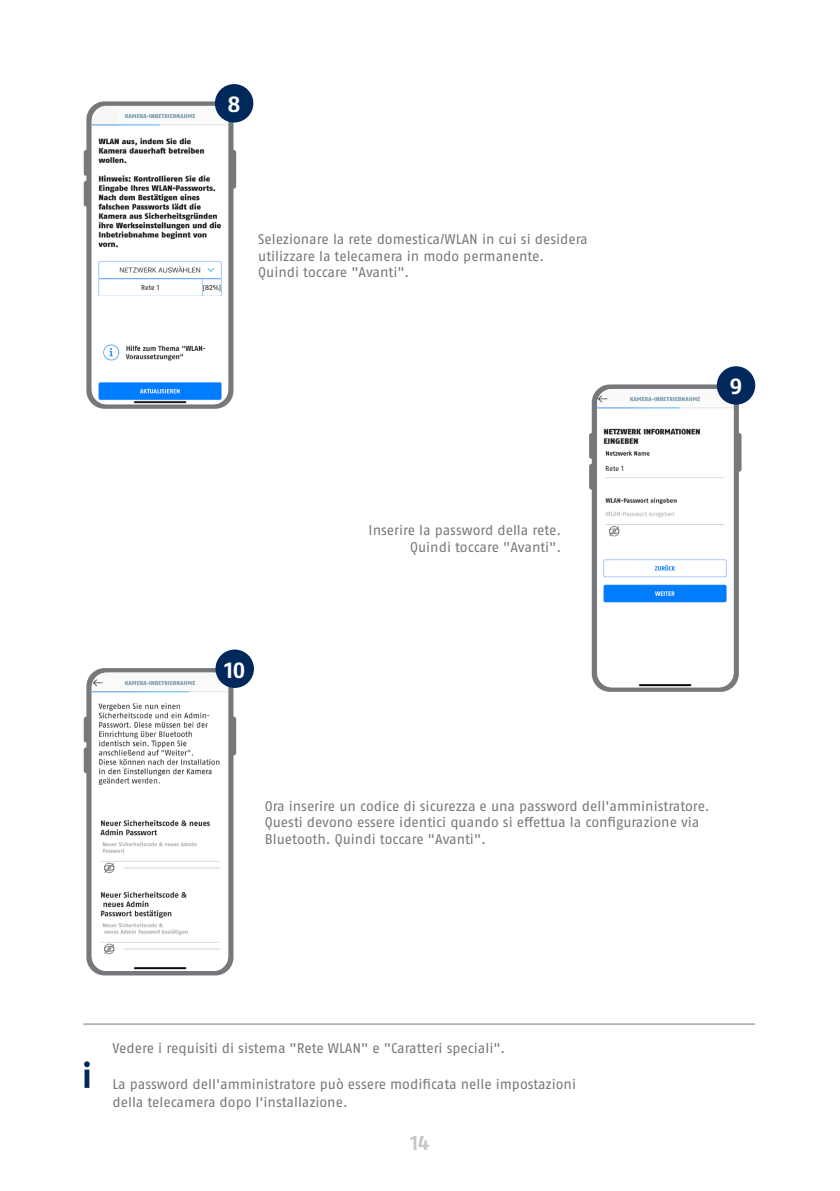
<style>
.page{position:relative;width:840px;height:1191px;background:#fff}
.page>*{position:absolute;margin:0;border:0;box-sizing:border-box;transform-origin:0 0}
.t1{font:700 22px "ABUS Fago Pro";color:#fff}
.t2{font:700 20px "ABUS Fago Pro";color:#c5c6c8}
.t3{font:14px/16.8px "ABUS Fago Pro";letter-spacing:-.005em;color:#76787b}
.t4{font:7px "ABUS Fago Pro";letter-spacing:-.005em;color:#231f20}
</style>
<div class="page">
<hr style="left:83px;top:1023px;width:671px;height:1px;background:#76787b">
<svg style="left:84px;top:1061px;width:6px;height:26px"></svg>
<svg style="left:589px;top:384px;width:152px;height:308px;fill:#76787b"></svg>
<img style="left:596px;top:389px;width:137px;height:298px">
<div style="left:605px;top:459px;width:102px;height:17px;background:#fff"></div>
<svg style="left:84px;top:668px;width:152px;height:307px;fill:#76787b"></svg>
<img style="left:92px;top:672px;width:136px;height:299px">
<svg style="left:84px;top:101px;width:152px;height:308px;fill:#76787b"></svg>
<img style="left:92px;top:106px;width:136px;height:298px">
<div style="left:100px;top:280px;width:100px;height:13px;background:#fff"></div>
<div style="left:94px;top:296px;width:130px;height:19px;background:#fff"></div>
<div style="left:716px;top:366px;width:38px;height:39px;background:#00285b;border-radius:50%"></div>
<div style="left:215px;top:84px;width:38px;height:38px;background:#00285b;border-radius:50%"></div>
<div style="left:215px;top:649px;width:39px;height:39px;background:#00285b;border-radius:50%"></div>
<p class="t4" style="left:141px;top:283px;width:20px">Rete 1</p>
<h1 class="t1" style="left:227px;top:91px;width:15px">8</h1>
<p class="t3" style="left:258px;top:230px;width:331px">Selezionare la rete domestica/WLAN in cui si desidera utilizzare la telecamera in modo permanente.<br>Quindi toccare "Avanti".</p>
<h1 class="t1" style="left:224px;top:657px;width:23px">10</h1>
<p class="t3" style="left:368px;top:522px;width:194px;text-align:right">Inserire la password della rete.<br>Quindi toccare "Avanti".</p>
<p class="t4" style="left:605px;top:464px;width:20px">Rete 1</p>
<h1 class="t1" style="left:729px;top:373px;width:14px">9</h1>
<p class="t3" style="left:264px;top:797px;width:446px">Ora inserire un codice di sicurezza e una password dell'amministratore.<br>Questi devono essere identici quando si effettua la configurazione via<br>Bluetooth. Quindi toccare "Avanti".</p>
<p class="t3" style="left:112px;top:1039px;width:394px">Vedere i requisiti di sistema "Rete WLAN" e "Caratteri speciali".</p>
<p class="t3" style="left:112px;top:1075px;width:465px;line-height:18px">La password dell'amministratore può essere modificata nelle impostazioni della telecamera dopo l'installazione.</p>
<h2 class="t2" style="left:410px;top:1131px;width:21px">14</h2>
</div>
